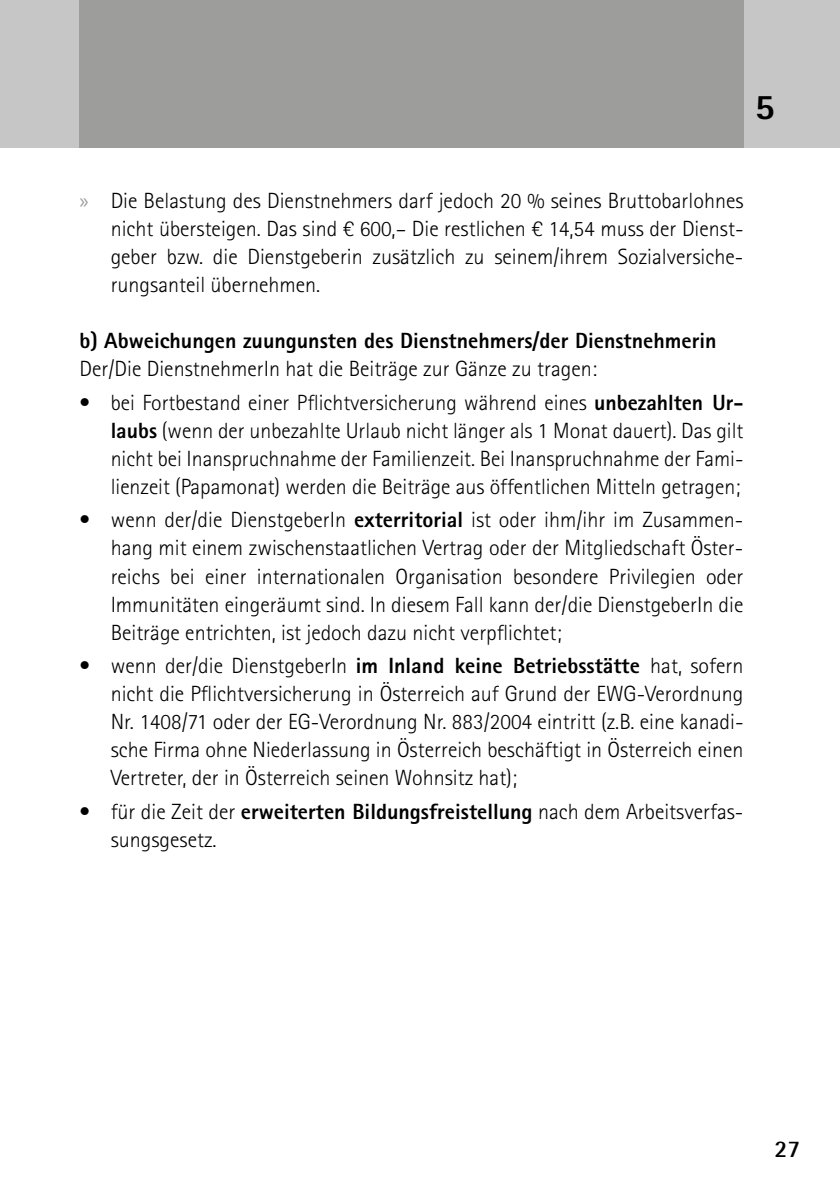
<style>
.page{position:relative;width:840px;height:1191px;background:#fff}
.page>*{position:absolute;margin:0;border:0;box-sizing:border-box;transform-origin:0 0}
.t1{font:800 36px "Rotis Sans Serif Std";color:#000}
.t2{font:700 24px "Rotis Semi Sans Std";color:#000}
.t3{font:300 22px/28px "Rotis Sans Serif Std";color:#000;text-align:justify}
.t4{font:800 22px "Rotis Sans Serif Std";color:#000}
.s1{font-family:"Myriad Pro";font-weight:400;color:#9d9d9c}
.s2{font-weight:800}
</style>
<div class="page">
<div style="left:0;top:0;width:839px;height:147px;background:#c6c6c6"></div>
<div style="left:79px;top:0;width:664px;height:147px;background:#9d9d9c"></div>
<h1 class="t1" style="left:754px;top:84px;width:22px">5</h1>
<p class="t3" style="left:111px;top:187px;width:634px;text-indent:-31px"><span class="s1">x</span> Die Belastung des Dienstnehmers darf jedoch 20 % seines Bruttobarlohnes nicht übersteigen. Das sind € 600,– Die restlichen € 14,54 muss der Dienst&shy;geber bzw. die Dienstgeberin zusätzlich zu seinem/ihrem Sozialversiche&shy;rungsanteil übernehmen.</p>
<p class="t4" style="left:79px;top:326px;width:638px">b) Abweichungen zuungunsten des Dienstnehmers/der Dienstnehmerin</p>
<p class="t3" style="left:79px;top:355px;width:519px">Der/Die DienstnehmerIn hat die Beiträge zur Gänze zu tragen:</p>
<p class="t3" style="left:111px;top:388px;width:634px;text-indent:-31px">• bei Fortbestand einer Pflichtversicherung während eines <span class="s2">unbezahlten Ur&shy;laubs</span> (wenn der unbezahlte Urlaub nicht länger als 1 Monat dauert). Das gilt nicht bei Inanspruchnahme der Familienzeit. Bei Inanspruchnahme der Fami&shy;lienzeit (Papamonat) werden die Beiträge aus öffentlichen Mitteln getragen;</p>
<p class="t3" style="left:111px;top:506px;width:634px;text-indent:-31px">• wenn der/die DienstgeberIn <span class="s2">exterritorial</span> ist oder ihm/ihr im Zusammen&shy;hang mit einem zwischenstaatlichen Vertrag oder der Mitgliedschaft Öster&shy;reichs bei einer internationalen Organisation besondere Privilegien oder Immunitäten eingeräumt sind. In diesem Fall kann der/die DienstgeberIn die Beiträge entrichten, ist jedoch dazu nicht verpflichtet;</p>
<p class="t3" style="left:111px;top:652px;width:634px;text-indent:-31px">• wenn der/die DienstgeberIn <span class="s2">im Inland keine Betriebsstätte</span> hat, sofern nicht die Pflichtversicherung in Österreich auf Grund der EWG-Verordnung Nr. 1408/71 oder der EG-Verordnung Nr. 883/2004 eintritt (z.B. eine kanadi&shy;sche Firma ohne Niederlassung in Österreich beschäftigt in Österreich einen Vertreter, der in Österreich seinen Wohnsitz hat);</p>
<p class="t3" style="left:111px;top:797px;width:634px;text-indent:-31px">• für die Zeit der <span class="s2">erweiterten Bildungsfreistellung</span> nach dem Arbeitsverfas&shy;sungsgesetz.</p>
<p class="t2" style="left:774px;top:1133px;width:27px">27</p>
</div>
